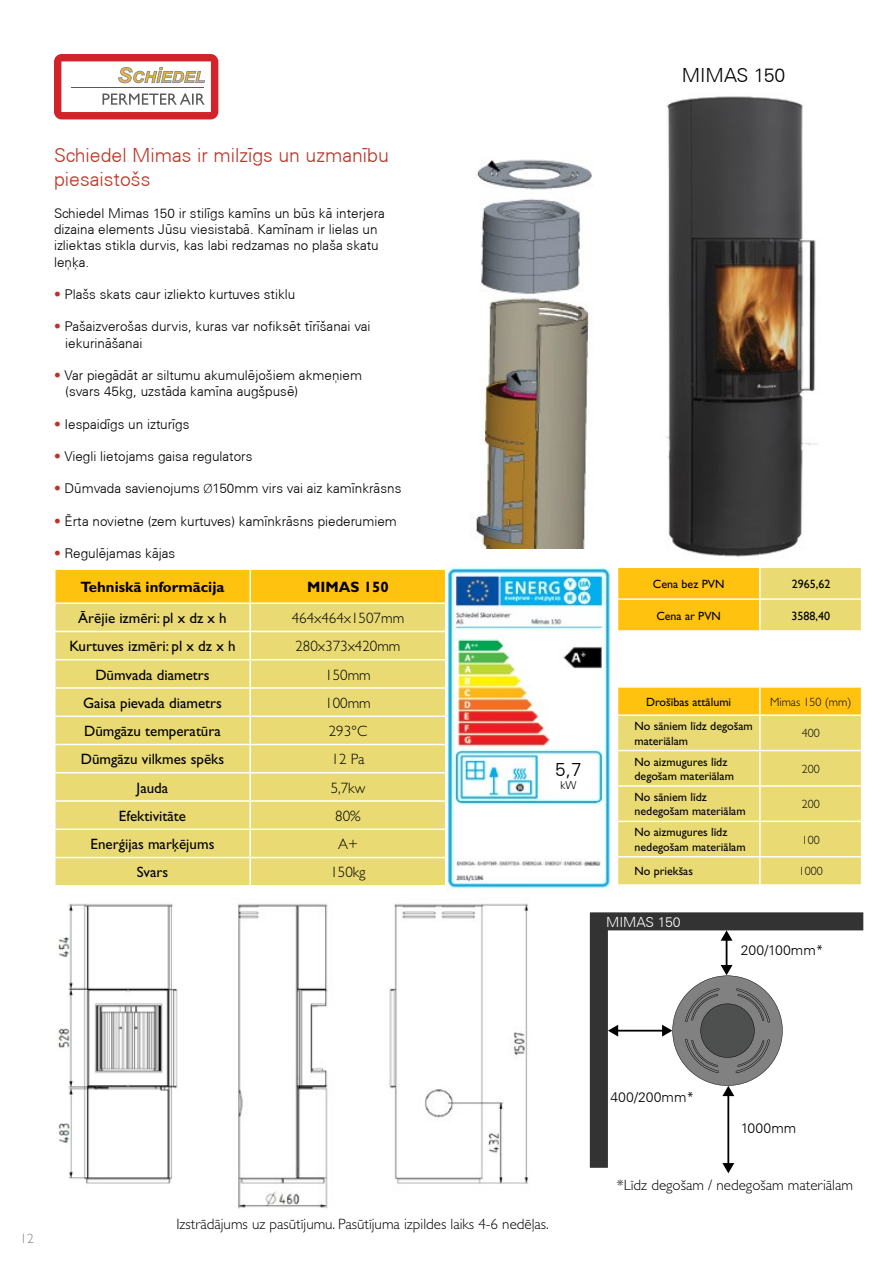
<style>
.page{position:relative;width:893px;height:1263px;background:#fff}
.page>*{position:absolute;margin:0;border:0;box-sizing:border-box;transform-origin:0 0}
.t1{font:300 19.5px/23.4px "Univers CE";color:#bb3526}
.t2{font:300 19.5px "Univers CE";color:#000}
.t3{font:300 18.9px "Univers CE";color:#000}
.t4{font:15px "Gill Sans CE";color:#000}
.t5{font:300 15px "Gill Sans CE";color:#000}
.t6{font:700 15px "Gill Sans CE";color:#000}
.t7{font:300 13.95px "Univers CE";color:#000}
.t8{font:300 13.95px "Univers CE";color:#fff}
.t9{font:300 13.5px/16.2px "Univers CE";color:#000}
.t10{font:300 13.5px "Gill Sans";color:#808285}
.t11{font:12px/14.4px "Gill Sans CE";color:#000}
.t12{font:300 12px "Gill Sans CE";color:#000}
.t13{font:12px "Gill Sans";color:#000}
.t14{font:300 10.95px "Univers CE";color:#000}
.s1{color:#bb3526}
.s2{font-family:"Myriad Pro"}
</style>
<div class="page">
<svg style="left:54px;top:54px;width:164px;height:65px"></svg>
<svg style="left:55px;top:569px;width:391px;height:316px;background:#ebd86c"></svg>
<hr style="left:54px;top:602px;width:196px;height:2px;background:#fff">
<hr style="left:54px;top:631px;width:196px;height:1px;background:#fff">
<hr style="left:250px;top:631px;width:196px;height:1px;background:#fff">
<hr style="left:54px;top:659px;width:196px;height:1px;background:#fff">
<hr style="left:250px;top:659px;width:196px;height:1px;background:#fff">
<hr style="left:54px;top:687px;width:196px;height:2px;background:#fff">
<hr style="left:250px;top:687px;width:196px;height:2px;background:#fff">
<hr style="left:54px;top:715px;width:196px;height:2px;background:#fff">
<hr style="left:250px;top:715px;width:196px;height:2px;background:#fff">
<hr style="left:54px;top:744px;width:196px;height:1px;background:#fff">
<hr style="left:250px;top:744px;width:196px;height:1px;background:#fff">
<hr style="left:54px;top:772px;width:196px;height:1px;background:#fff">
<hr style="left:250px;top:772px;width:196px;height:1px;background:#fff">
<hr style="left:54px;top:800px;width:196px;height:2px;background:#fff">
<hr style="left:250px;top:800px;width:196px;height:2px;background:#fff">
<hr style="left:54px;top:828px;width:196px;height:2px;background:#fff">
<hr style="left:250px;top:828px;width:196px;height:2px;background:#fff">
<hr style="left:54px;top:857px;width:196px;height:1px;background:#fff">
<hr style="left:250px;top:857px;width:196px;height:1px;background:#fff">
<img style="left:447px;top:567px;width:164px;height:322px">
<img style="left:666px;top:96px;width:152px;height:461px">
<img style="left:476px;top:159px;width:116px;height:390px">
<svg style="left:617px;top:687px;width:245px;height:197px;background:#ecd769"></svg>
<hr style="left:617px;top:686px;width:143px;height:2px;background:#fff">
<hr style="left:617px;top:714px;width:143px;height:2px;background:#fff">
<hr style="left:760px;top:714px;width:102px;height:2px;background:#fff">
<hr style="left:617px;top:750px;width:143px;height:1px;background:#fff">
<hr style="left:760px;top:750px;width:102px;height:1px;background:#fff">
<hr style="left:617px;top:785px;width:143px;height:2px;background:#fff">
<hr style="left:760px;top:785px;width:102px;height:2px;background:#fff">
<hr style="left:617px;top:821px;width:143px;height:1px;background:#fff">
<hr style="left:760px;top:821px;width:102px;height:1px;background:#fff">
<hr style="left:617px;top:856px;width:143px;height:1px;background:#fff">
<hr style="left:760px;top:856px;width:102px;height:1px;background:#fff">
<img style="left:57px;top:904px;width:121px;height:280px">
<svg style="left:590px;top:912px;width:273px;height:256px"></svg>
<hr style="left:616px;top:1030px;width:47px;height:1px;background:#000">
<svg style="left:608px;top:1025px;width:10px;height:11px"></svg>
<hr style="left:727px;top:1094px;width:2px;height:71px;background:#000">
<svg style="left:722px;top:1163px;width:12px;height:10px"></svg>
<svg style="left:662px;top:930px;width:121px;height:166px"></svg>
<div style="left:554px;top:762px;width:29px;height:35px;background:#fff"></div>
<svg style="left:618px;top:568px;width:243px;height:62px;background:#f5cc38"></svg>
<hr style="left:759px;top:568px;width:2px;height:30px;background:#fff">
<hr style="left:759px;top:600px;width:2px;height:30px;background:#fff">
<hr style="left:617px;top:598px;width:143px;height:2px;background:#fff">
<hr style="left:760px;top:598px;width:102px;height:2px;background:#fff">
<img style="left:237px;top:904px;width:91px;height:305px">
<img style="left:388px;top:903px;width:141px;height:281px">
<h1 class="t1" style="left:54px;top:144px;width:336px">Schiedel Mimas ir milzīgs un uzmanību piesaistošs</h1>
<p class="t9" style="left:54px;top:205px;width:332px">Schiedel Mimas 150 ir stilīgs kamīns un būs kā interjera dizaina elements Jūsu viesistabā. Kamīnam ir lielas un izliektas stikla durvis, kas labi redzamas no plaša skatu leņķa.</p>
<p class="t9" style="left:54px;top:286px;width:243px"><span class="s1">•</span> Plašs skats caur izliekto kurtuves stiklu</p>
<p class="t9" style="left:65px;top:319px;width:307px;text-indent:-11px"><span class="s1">•</span> Pašaizverošas durvis, kuras var nofiksēt tīrīšanai vai iekurināšanai</p>
<p class="t9" style="left:65px;top:367px;width:298px;text-indent:-11px"><span class="s1">•</span> Var piegādāt ar siltumu akumulējošiem akmeņiem (svars 45kg, uzstāda kamīna augšpusē)</p>
<p class="t9" style="left:54px;top:416px;width:137px"><span class="s1">•</span> Iespaidīgs un izturīgs</p>
<p class="t9" style="left:54px;top:448px;width:200px"><span class="s1">•</span> Viegli lietojams gaisa regulators</p>
<p class="t9" style="left:54px;top:481px;width:349px"><span class="s1">•</span> Dūmvada savienojums <span class="s2">Ø</span>150mm virs vai aiz kamīnkrāsns</p>
<p class="t9" style="left:54px;top:513px;width:344px"><span class="s1">•</span> Ērta novietne (zem kurtuves) kamīnkrāsns piederumiem</p>
<p class="t9" style="left:54px;top:545px;width:123px"><span class="s1">•</span> Regulējamas kājas</p>
<p class="t6" style="left:81px;top:578px;width:145px">Tehniskā informācija</p>
<p class="t6" style="left:307px;top:578px;width:83px">MIMAS 150</p>
<p class="t4" style="left:78px;top:609px;width:150px">Ārējie izmēri: pl x dz x h</p>
<p class="t5" style="left:292px;top:609px;width:114px">464x464x1507mm</p>
<p class="t4" style="left:69px;top:637px;width:168px">Kurtuves izmēri: pl x dz x h</p>
<p class="t5" style="left:295px;top:637px;width:106px">280x373x420mm</p>
<p class="t4" style="left:95px;top:666px;width:116px">Dūmvada diametrs</p>
<p class="t5" style="left:325px;top:666px;width:47px">150mm</p>
<p class="t4" style="left:83px;top:694px;width:140px">Gaisa pievada diametrs</p>
<p class="t5" style="left:325px;top:694px;width:47px">100mm</p>
<p class="t4" style="left:84px;top:722px;width:138px">Dūmgāzu temperatūra</p>
<p class="t5" style="left:329px;top:722px;width:40px">293°C</p>
<p class="t4" style="left:81px;top:750px;width:145px">Dūmgāzu vilkmes spēks</p>
<p class="t5" style="left:332px;top:750px;width:34px">12 Pa</p>
<p class="t4" style="left:137px;top:779px;width:33px">Jauda</p>
<p class="t5" style="left:331px;top:779px;width:36px">5,7kw</p>
<p class="t4" style="left:119px;top:807px;width:69px">Efektivitāte</p>
<p class="t5" style="left:335px;top:807px;width:27px">80%</p>
<p class="t4" style="left:91px;top:835px;width:125px">Enerģijas marķējums</p>
<p class="t5" style="left:338px;top:835px;width:21px">A+</p>
<p class="t4" style="left:137px;top:863px;width:33px">Svars</p>
<p class="t5" style="left:330px;top:863px;width:37px">150kg</p>
<h1 class="t2" style="left:682px;top:64px;width:105px">MIMAS 150</h1>
<p class="t11" style="left:653px;top:576px;width:73px">Cena bez PVN</p>
<p class="t13" style="left:792px;top:577px;width:40px">2965,62</p>
<p class="t11" style="left:656px;top:608px;width:66px">Cena ar PVN</p>
<p class="t13" style="left:791px;top:609px;width:40px">3588,40</p>
<h2 class="t3" style="left:555px;top:759px;width:28px">5,7</h2>
<p class="t14" style="left:560px;top:779px;width:18px">kW</p>
<p class="t11" style="left:646px;top:694px;width:87px">Drošības attālumi</p>
<p class="t12" style="left:770px;top:694px;width:83px">Mimas 150 (mm)</p>
<p class="t11" style="left:634px;top:719px;width:120px">No sāniem līdz degošam materiālam</p>
<p class="t12" style="left:802px;top:726px;width:19px">400</p>
<p class="t11" style="left:634px;top:754px;width:101px">No aizmugures līdz degošam materiālam</p>
<p class="t12" style="left:802px;top:762px;width:19px">200</p>
<p class="t11" style="left:634px;top:790px;width:113px">No sāniem līdz nedegošam materiālam</p>
<p class="t12" style="left:802px;top:797px;width:19px">200</p>
<p class="t11" style="left:634px;top:825px;width:113px">No aizmugures līdz nedegošam materiālam</p>
<p class="t12" style="left:802px;top:832px;width:19px">100</p>
<p class="t11" style="left:634px;top:864px;width:60px">No priekšas</p>
<p class="t12" style="left:799px;top:864px;width:25px">1000</p>
<p class="t8" style="left:606px;top:914px;width:76px">MIMAS 150</p>
<p class="t7" style="left:741px;top:942px;width:84px">200/100mm*</p>
<p class="t10" style="left:20px;top:1228px;width:15px">12</p>
<p class="t5" style="left:176px;top:1215px;width:374px">Izstrādājums uz pasūtījumu. Pasūtījuma izpildes laiks 4-6 nedēļas.</p>
<p class="t7" style="left:610px;top:1089px;width:85px">400/200mm*</p>
<p class="t7" style="left:741px;top:1120px;width:57px">1000mm</p>
<p class="t5" style="left:617px;top:1176px;width:238px">*Līdz degošam / nedegošam materiālam</p>
</div>
